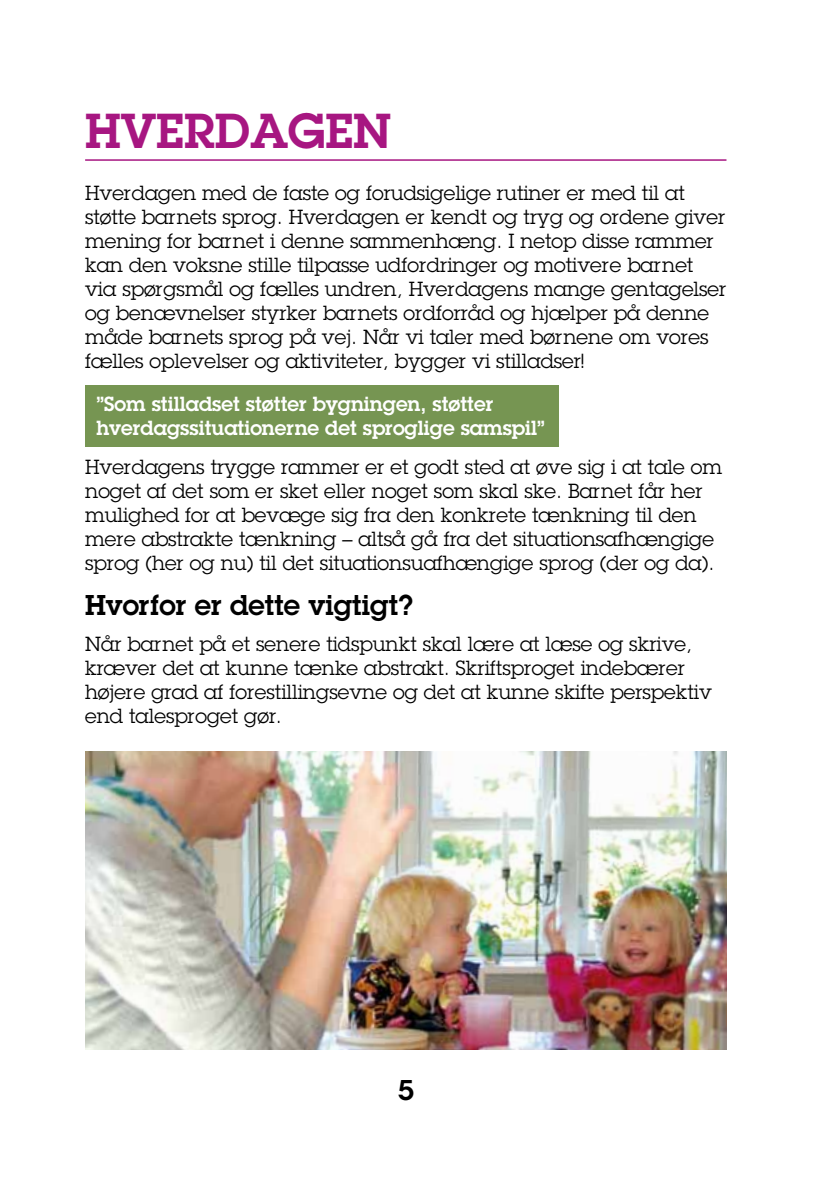
<style>
.page{position:relative;width:840px;height:1191px;background:#fff}
.page>*{position:absolute;margin:0;border:0;box-sizing:border-box;transform-origin:0 0}
.t1{font:600 48px "Lubalin Graph Std";color:#a71681}
.t2{font:600 28px "Lubalin Graph Std";color:#000}
.t3{font:20px/24px "Lubalin Graph Std";color:#000}
.t4{font:600 20px/24px "Lubalin Graph Std";color:#fff}
</style>
<div class="page">
<hr style="left:85px;top:159px;width:641px;height:2px;background:#a71681">
<div style="left:85px;top:386px;width:473px;height:61px;background:#769552"></div>
<img style="left:85px;top:751px;width:641px;height:298px">
<h1 class="t1" style="left:85px;top:99px;width:308px">HVERDAGEN</h1>
<p class="t3" style="left:85px;top:181px;width:642px">Hverdagen med de faste og forudsigelige rutiner er med til at støtte barnets sprog. Hverdagen er kendt og tryg og ordene giver mening for barnet i denne sammenhæng. I netop disse rammer kan den voksne stille tilpasse udfordringer og motivere barnet via spørgsmål og fælles undren, Hverdagens mange gentagelser og benævnelser styrker barnets ordforråd og hjælper på denne måde barnets sprog på vej. Når vi taler med børnene om vores fælles oplevelser og aktiviteter, bygger vi stilladser!</p>
<p class="t4" style="left:96px;top:392px;width:449px">”Som stilladset støtter bygningen, støtter hverdagssituationerne det sproglige samspil”</p>
<p class="t3" style="left:85px;top:455px;width:638px">Hverdagens trygge rammer er et godt sted at øve sig i at tale om noget af det som er sket eller noget som skal ske. Barnet får her mulighed for at bevæge sig fra den konkrete tænkning til den mere abstrakte tænkning – altså gå fra det situationsafhængige sprog (her og nu) til det situationsuafhængige sprog (der og da).</p>
<h2 class="t2" style="left:85px;top:587px;width:329px">Hvorfor er dette vigtigt?</h2>
<p class="t3" style="left:85px;top:631px;width:627px">Når barnet på et senere tidspunkt skal lære at læse og skrive, kræver det at kunne tænke abstrakt. Skriftsproget indebærer højere grad af forestillingsevne og det at kunne skifte perspektiv end talesproget gør.</p>
<h2 class="t2" style="left:397px;top:1071px;width:18px">5</h2>
</div>
